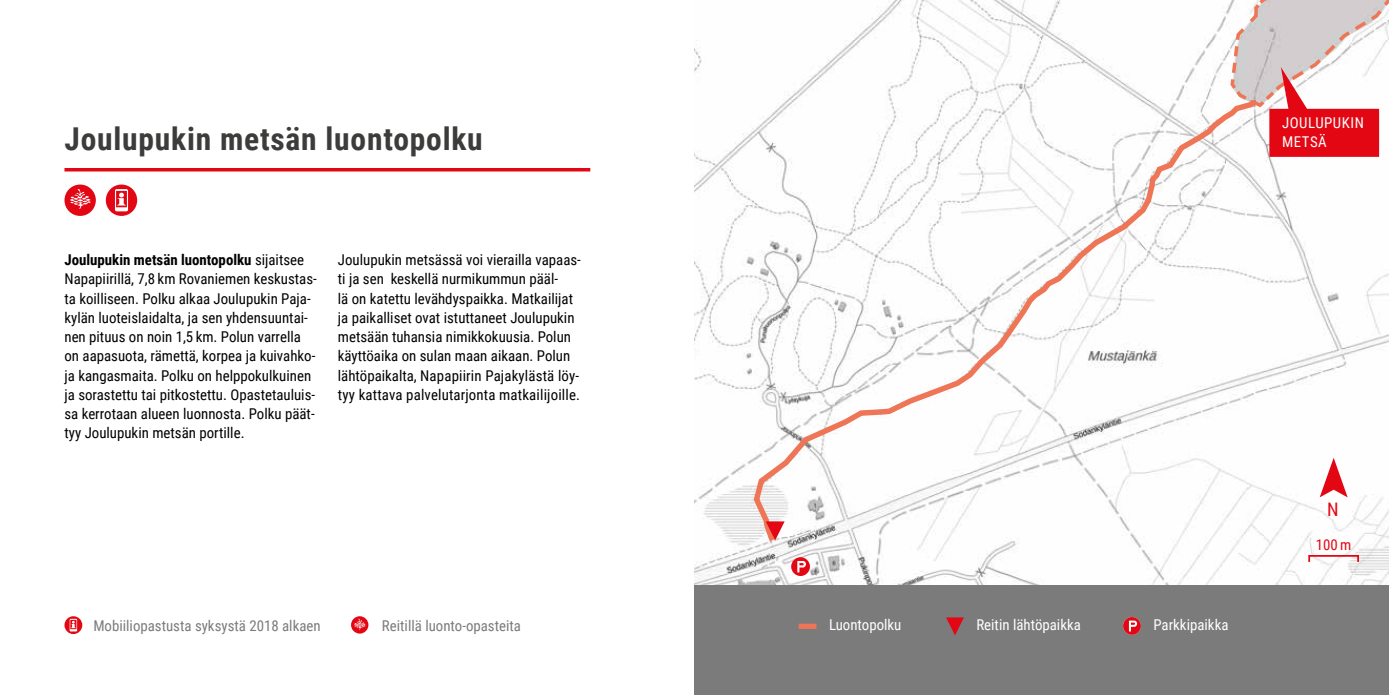
<style>
.page{position:relative;width:1389px;height:695px;background:#fff}
.page>*{position:absolute;margin:0;border:0;box-sizing:border-box;transform-origin:0 0}
.t1{font:700 31.5px "Roboto Condensed";letter-spacing:.025em;color:#3c3c3b}
.t2{font:18.55px "Roboto Condensed";color:#e30613}
.t3{font:14.88px/19.2px "Roboto Condensed";color:#000}
.t4{font:14.88px "Roboto Condensed";color:#7c7b7b}
.t5{font:14.88px "Roboto Condensed";color:#fff}
.t6{font:14.88px/19.2px "Roboto Condensed";letter-spacing:.035em;color:#fff}
.t7{font:14.88px "Roboto Condensed";color:#e30613}
.s1{font-weight:700}
</style>
<div class="page">
<hr style="left:64px;top:168px;width:526px;height:3px;background:#e30613">
<svg style="left:64px;top:184px;width:32px;height:32px"></svg>
<div style="left:106px;top:184px;width:31px;height:32px;background:#e30613;border-radius:50%"></div>
<svg style="left:115px;top:189px;width:13px;height:22px"></svg>
<img style="left:694px;top:0;width:695px;height:585px">
<div style="left:694px;top:585px;width:695px;height:109px;background:#7c7b7b"></div>
<svg style="left:751px;top:94px;width:508px;height:453px"></svg>
<svg style="left:791px;top:557px;width:19px;height:19px"></svg>
<svg style="left:766px;top:521px;width:19px;height:19px"></svg>
<svg style="left:1320px;top:457px;width:28px;height:40px"></svg>
<div style="left:1308px;top:555px;width:51px;height:7px;border:2px solid #e30613"></div>
<svg style="left:1229px;top:0;width:160px;height:157px"></svg>
<div style="left:799px;top:623px;width:17px;height:5px;background:#ee7656"></div>
<svg style="left:1123px;top:617px;width:18px;height:17px"></svg>
<svg style="left:946px;top:617px;width:18px;height:18px"></svg>
<svg style="left:64px;top:616px;width:18px;height:18px"></svg>
<svg style="left:70px;top:618px;width:7px;height:13px"></svg>
<svg style="left:351px;top:616px;width:17px;height:17px"></svg>
<h1 class="t1" style="left:64px;top:117px;width:420px">Joulupukin metsän luontopolku</h1>
<p class="t3" style="left:64px;top:249px;width:254px"><span class="s1">Joulupukin metsän luontopolku</span> sijaitsee Napapiirillä, 7,8 km Rovaniemen keskustas&shy;ta koilliseen. Polku alkaa Joulupukin Paja&shy;kylän luoteislaidalta, ja sen yhdensuuntai&shy;nen pituus on noin 1,5 km. Polun varrella on aapasuota, rämettä, korpea ja kuivahko&shy;ja kangasmaita. Polku on helppokulkuinen ja sorastettu tai pitkostettu. Opastetauluis&shy;sa kerrotaan alueen luonnosta. Polku päät&shy;tyy Joulupukin metsän portille.</p>
<p class="t3" style="left:338px;top:249px;width:245px">Joulupukin metsässä voi vierailla vapaas&shy;ti ja sen keskellä nurmikummun pääl-<br>lä on katettu levähdyspaikka. Matkailijat ja paikalliset ovat istuttaneet Joulupukin metsään tuhansia nimikkokuusia. Polun käyttöaika on sulan maan aikaan. Polun lähtöpaikalta, Napapiirin Pajakylästä löy&shy;tyy kattava palvelutarjonta matkailijoille.</p>
<p class="t5" style="left:829px;top:614px;width:74px">Luontopolku</p>
<p class="t5" style="left:1153px;top:614px;width:77px">Parkkipaikka</p>
<p class="t4" style="left:93px;top:615px;width:229px">Mobiiliopastusta syksystä 2018 alkaen</p>
<p class="t4" style="left:382px;top:615px;width:141px">Reitillä luonto-opasteita</p>
<p class="t5" style="left:976px;top:614px;width:106px">Reitin lähtöpaikka</p>
<p class="t6" style="left:1282px;top:112px;width:83px">JOULUPUKIN<br>METSÄ</p>
<p class="t2" style="left:1327px;top:496px;width:13px">N</p>
<p class="t7" style="left:1316px;top:534px;width:37px">100 m</p>
</div>
